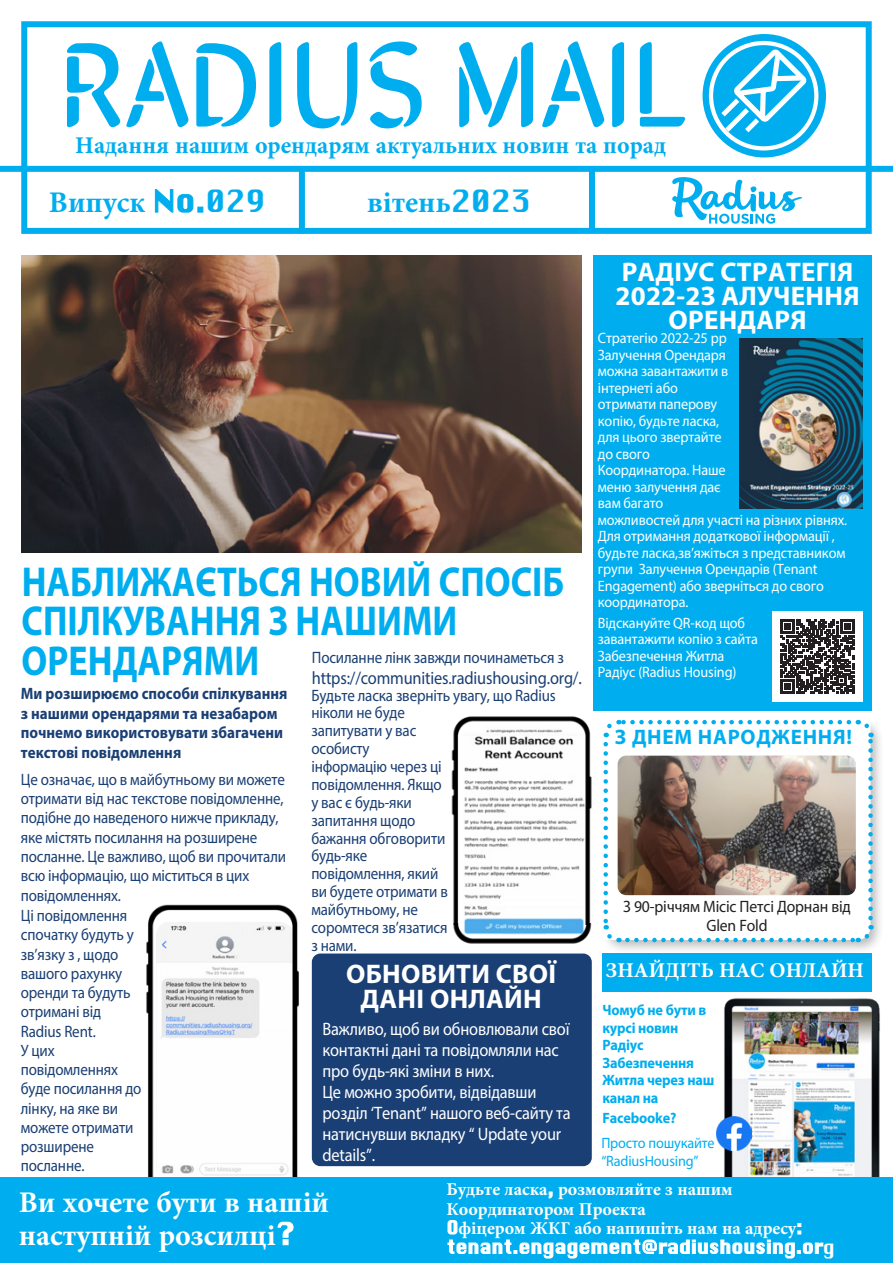
<style>
.page{position:relative;width:893px;height:1263px;background:#fff}
.page>*{position:absolute;margin:0;border:0;box-sizing:border-box;transform-origin:0 0}
.t1{font:700 42px/39.3px "Myriad Pro";color:#00aeef;scale:.86 1}
.t2{font:700 30px/33px "Minion Pro";color:#fff}
.t3{font:700 30px "Minion Pro";color:#00aeef}
.t4{font:700 27px/24px "Myriad Pro";letter-spacing:.01em;color:#fff;text-align:center}
.t5{font:700 24px "Minion Pro";color:#00aeef}
.t6{font:700 21px "Minion Pro";color:#fff}
.t7{font:700 21px "Myriad Pro";letter-spacing:.035em;color:#00aeef}
.t8{font:18px/21px "Myriad Pro";letter-spacing:-.01em;color:#fff;scale:.91 1}
.t9{font:700 18px/19.5px "Minion Pro";color:#fff}
.t10{font:18px "Myriad Pro";letter-spacing:-.01em;color:#1a3f74;scale:.91 1}
.t11{font:16.5px/19.2px "Myriad Pro";letter-spacing:-.01em;color:#1a3f74;scale:.91 1}
.t12{font:700 16.5px/19.5px "Myriad Pro";color:#1a3f74;scale:.91 1}
.t13{font:16.5px/18.8px "Myriad Pro";letter-spacing:-.01em;color:#231f20;text-align:center;scale:.95 1}
.t14{font:15px/16.5px "Myriad Pro";letter-spacing:-.01em;color:#fff;scale:.95 1}
.t15{font:700 15px/17.5px "Myriad Pro";letter-spacing:-.01em;color:#00aeef;scale:.95 1}
.t16{font:15px/24.2px "Myriad Pro";letter-spacing:-.01em;color:#00aeef;scale:.95 1}
.s1{font-family:"Krungthep";font-weight:400}
.s2{font-weight:700}
</style>
<div class="page">
<img style="left:143px;top:904px;width:160px;height:274px">
<img style="left:720px;top:998px;width:162px;height:180px">
<div style="left:21px;top:21px;width:851px;height:213px;border:6px solid #00aeef"></div>
<div style="left:0;top:166px;width:893px;height:6px;background:#00aeef"></div>
<div style="left:299px;top:170px;width:6px;height:64px;background:#00aeef"></div>
<div style="left:589px;top:170px;width:6px;height:61px;background:#00aeef"></div>
<svg style="left:703px;top:34px;width:123px;height:123px"></svg>
<div style="left:0;top:1178px;width:893px;height:85px;background:#00aeef"></div>
<svg style="left:67px;top:43px;width:53px;height:84px"></svg>
<svg style="left:126px;top:41px;width:62px;height:86px"></svg>
<svg style="left:196px;top:43px;width:60px;height:84px"></svg>
<svg style="left:269px;top:42px;width:12px;height:85px"></svg>
<svg style="left:297px;top:42px;width:60px;height:86px"></svg>
<svg style="left:370px;top:41px;width:52px;height:87px"></svg>
<svg style="left:459px;top:42px;width:74px;height:85px"></svg>
<svg style="left:542px;top:41px;width:62px;height:86px"></svg>
<svg style="left:612px;top:42px;width:12px;height:85px"></svg>
<svg style="left:640px;top:42px;width:168px;height:188px"></svg>
<div style="left:312px;top:953px;width:280px;height:213px;background:#1a3f74;border-radius:9px"></div>
<div style="left:602px;top:954px;width:270px;height:38px;background:#00aeef"></div>
<img style="left:21px;top:255px;width:560px;height:298px">
<div style="left:593px;top:255px;width:279px;height:455px;background:#00aeef"></div>
<div style="left:599px;top:716px;width:286px;height:239px;background:#231f20;opacity:.3"></div>
<div style="left:594px;top:713px;width:276px;height:227px;background:#fff;border-radius:13px"></div>
<svg style="left:627px;top:925px;width:248px;height:18px"></svg>
<svg style="left:857px;top:717px;width:16px;height:201px"></svg>
<svg style="left:603px;top:719px;width:246px;height:18px"></svg>
<svg style="left:603px;top:744px;width:16px;height:201px"></svg>
<img style="left:618px;top:756px;width:238px;height:139px">
<img style="left:717px;top:1116px;width:34px;height:35px">
<img style="left:451px;top:716px;width:141px;height:228px">
<img style="left:739px;top:339px;width:124px;height:170px">
<div style="left:772px;top:611px;width:91px;height:91px;background:#fff"></div>
<svg style="left:780px;top:619px;width:75px;height:75px"></svg>
<p class="t5" style="left:75px;top:128px;width:592px">Надання нашим орендарям актуальних новин та порад</p>
<p class="t3" style="left:49px;top:181px;width:218px">Випуск <span class="s1">No.029</span></p>
<p class="t3" style="left:367px;top:182px;width:165px">вітень<span class="s1">2023</span></p>
<p class="t1" style="left:22px;top:561px;width:632px">НАБЛИЖАЄТЬСЯ НОВИЙ СПОСІБ<br>СПІЛКУВАННЯ З НАШИМИ<br>ОРЕНДАРЯМИ</p>
<p class="t11" style="left:312px;top:647px;width:278px">Посилaнне лiнк завжди починаметься з</p>
<p class="t10" style="left:312px;top:667px;width:298px">https://communities.radiushousing.org/.</p>
<p class="t11" style="left:311px;top:686px;width:270px;line-height:17.9px">Будьте ласка зверніть увагу, що Radius ніколи не буде<br>запитувати у вас<br>особисту<br>інформацію через ці<br>повідомлення. Якщо<br>у вас є будь-яки<br>запитання щодо<br>бажання обговорити<br>будь-яке<br>повідомлення, який<br>ви будете отримати в<br>майбутньому, не<br>соромтеся зв’язатися<br>з нами.</p>
<p class="t12" style="left:21px;top:683px;width:294px">Ми розширюємо способи спілкування з нашими орендарями та незабаром почнемо використовувати збагачени текстові повідомлення</p>
<p class="t11" style="left:21px;top:769px;width:293px">Це означає, що в майбутньому ви можете отримати від нас текстове повідомленне, подібне до наведеного нижче прикладу, яке містять посилання на розширене посланне. Це важливо, щоб ви прочитали всю інформацію, що міститься в цих повідомленнях.</p>
<p class="t11" style="left:21px;top:906px;width:134px">Ці повідомлення спочатку будуть у зв’язку з , щодо вашого рахунку оренди та будуть отримані від<br>Radius Rent.<br>У цих повідомленнях буде посилання до лiнку, на яке ви можете отримати розширене посланне.</p>
<p class="t4" style="left:346px;top:960px;width:212px;line-height:25.3px">ОБНОВИТИ СВОЇ<br>ДАНІ ОНЛАЙН</p>
<p class="t8" style="left:322px;top:1018px;width:274px">Важливо, щоб ви обновлювaли свої контактні дані та повідомляли нас про будь-які зміни в них.<br>Це можно зробити, відвідавши розділ ‘Tenant” нашого веб-сайту та натиснувши вкладку “ Update your details”.</p>
<p class="t4" style="left:615px;top:259px;width:245px">РАДІУС СТРАТЕГІЯ<br>2022-2З АЛУЧЕННЯ<br>ОРЕНДАРЯ</p>
<p class="t14" style="left:598px;top:330px;width:139px">Стратегію 2022-25 рр<br>Залучення Орендаря можна завантажити в інтернеті або отримати паперову копію, будьте ласка, для цього звертайте до свого<br>Координатора. Наше меню залучення дає вам багато</p>
<p class="t14" style="left:598px;top:511px;width:264px">можливостей для участі на різних рівнях.<br>Для отримання додаткової інформації , будьте ласка,зв’яжіться з представником групи Залучення Oрендарів (Tenant Engagement) або зверніться до свого координатора.</p>
<p class="t14" style="left:598px;top:614px;width:170px">Відскануйте QR-код щоб завантажити копію з сайта<br>Забезпечення Житлa<br>Радіус (Radius Housing)</p>
<p class="t7" style="left:615px;top:723px;width:239px">З ДНЕМ НАРОДЖЕННЯ!</p>
<p class="t13" style="left:623px;top:897px;width:241px">З 90-річчям Mісіс Петсі Дорнан від<br>Glen Fold</p>
<p class="t6" style="left:606px;top:955px;width:259px">ЗНАЙДІТЬ НАС ОНЛАЙН</p>
<p class="t15" style="left:602px;top:1001px;width:119px">Чомуб не бути в курсі новин<br>Pадіус<br>Забезпечення<br>Житла через наш канал на</p>
<p class="t16" style="left:601px;top:1106px;width:121px"><span class="s2">Facebookе?<br></span>Просто пошукайте</p>
<p class="t16" style="left:601px;top:1148px;width:104px">“RadiusHousing”</p>
<p class="t2" style="left:19px;top:1185px;width:312px">Ви хочете бути в нашій наступній розсилці<span class="s1">?</span></p>
<p class="t9" style="left:446px;top:1179px;width:390px">Будьте ласка<span class="s1">,</span> розмовляйте з нашим Координатором Проекта<br><span class="s1">O</span>фіцером ЖКГ або напишіть нам на адресу<span class="s1">: tenant.engagement@radiushousing.org</span></p>
</div>
